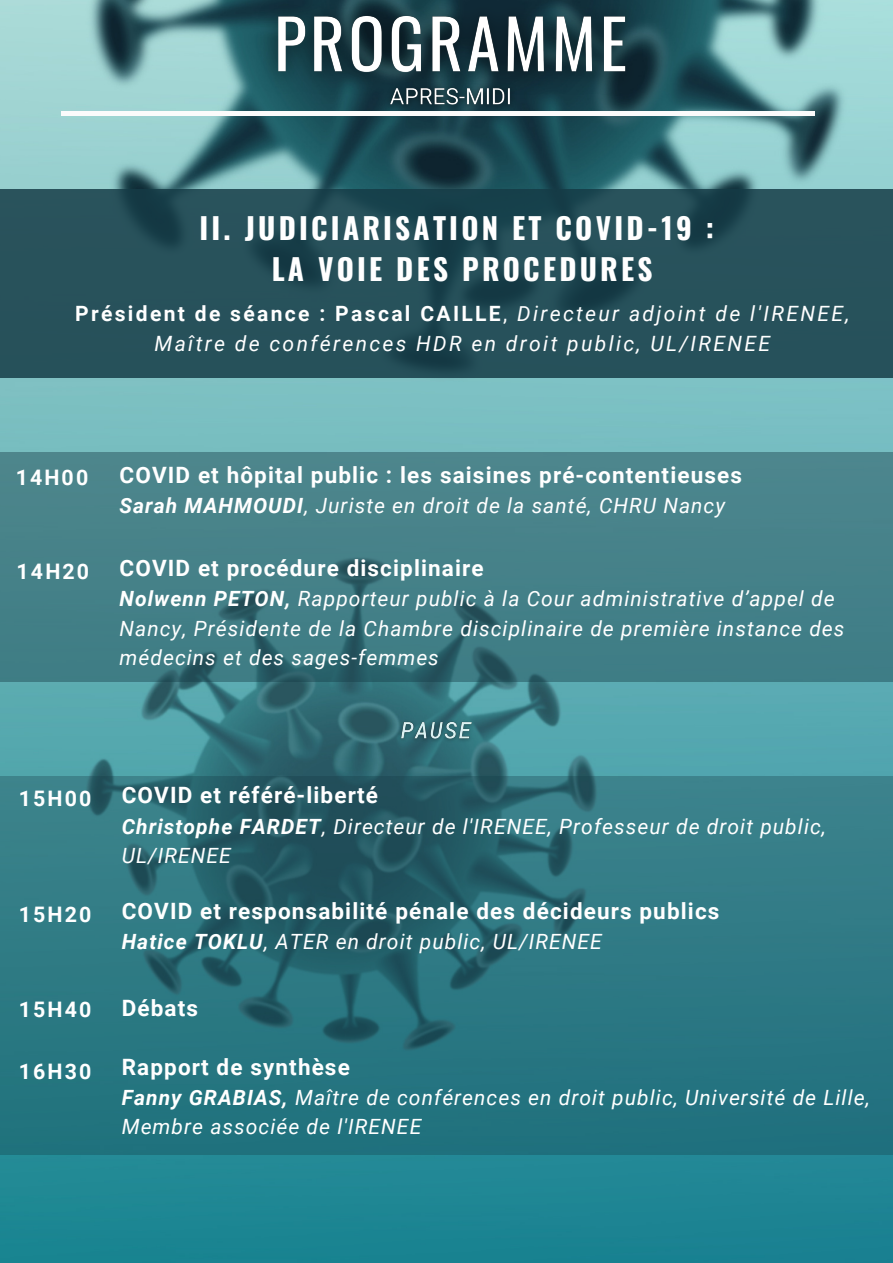
<style>
.page{position:relative;width:893px;height:1263px;background:#fff}
.page>*{position:absolute;margin:0;border:0;box-sizing:border-box;transform-origin:0 0}
.t1{font:700 29.33px "Oswald";letter-spacing:.11em;color:#fff}
.t2{font:700 22.5px "Roboto";letter-spacing:.05em;color:#fff}
.t3{font:700 21.38px "Roboto";letter-spacing:.1em;color:#fff}
.t4{font:italic 21.08px/29.2px "Roboto";letter-spacing:.11em;color:#fff;text-align:center}
.t5{font:italic 21px/29.2px "Roboto";letter-spacing:.05em;color:#fff}
.s1{font-weight:700;font-style:normal}
.s2{font-style:normal}
.s3{font-weight:700}
</style>
<div class="page">
<img style="left:0;top:0;width:893px;height:1263px">
<div style="left:0;top:452px;width:893px;height:229px;background:#468189"></div>
<svg style="left:0;top:776px;width:893px;height:379px;background:#2a717c"></svg>
<svg style="left:0;top:189px;width:893px;height:188px;background:#244e57"></svg>
<img style="left:394px;top:710px;width:84px;height:41px">
<img style="left:246px;top:0;width:413px;height:122px">
<img style="left:380px;top:75px;width:141px;height:46px">
<div style="left:61px;top:111px;width:754px;height:5px;background:#fbfbfb"></div>
<p class="t1" style="left:199px;top:205px;width:516px">II. JUDICIARISATION ET COVID-19 :</p>
<p class="t1" style="left:272px;top:246px;width:382px">LA VOIE DES PROCEDURES</p>
<p class="t4" style="left:75px;top:300px;width:776px"><span class="s1">Président de séance : Pascal CAILLE</span><span class="s2">,</span> Directeur adjoint de l'IRENEE,<br>Maître de conférences HDR en droit public, UL/IRENEE</p>
<p class="t3" style="left:16px;top:465px;width:74px">14H00</p>
<p class="t2" style="left:119px;top:462px;width:624px">COVID et hôpital public : les saisines pré-contentieuses</p>
<p class="t5" style="left:119px;top:491px;width:607px"><span class="s3">Sarah MAHMOUDI</span>, Juriste en droit de la santé, CHRU Nancy</p>
<p class="t3" style="left:17px;top:559px;width:74px">14H20</p>
<p class="t2" style="left:119px;top:555px;width:366px">COVID et procédure disciplinaire</p>
<p class="t5" style="left:119px;top:584px;width:726px"><span class="s3">Nolwenn PETON,</span> Rapporteur public à la Cour administrative d’appel de<br>Nancy, Présidente de la Chambre disciplinaire de première instance des médecins et des sages-femmes</p>
<p class="t3" style="left:19px;top:786px;width:74px">15H00</p>
<p class="t3" style="left:19px;top:902px;width:74px">15H20</p>
<p class="t2" style="left:122px;top:782px;width:258px">COVID et référé-liberté</p>
<p class="t5" style="left:122px;top:812px;width:705px"><span class="s3">Christophe FARDET</span>, Directeur de l'IRENEE, Professeur de droit public,<br>UL/IRENEE</p>
<p class="t2" style="left:122px;top:898px;width:599px">COVID et responsabilité pénale des décideurs publics</p>
<p class="t5" style="left:122px;top:928px;width:482px"><span class="s3">Hatice TOKLU</span>, ATER en droit public, UL/IRENEE</p>
<p class="t3" style="left:19px;top:998px;width:74px">15H40</p>
<p class="t2" style="left:122px;top:995px;width:78px">Débats</p>
<p class="t3" style="left:19px;top:1059px;width:74px">16H30</p>
<p class="t2" style="left:122px;top:1054px;width:230px">Rapport de synthèse</p>
<p class="t5" style="left:122px;top:1083px;width:749px"><span class="s3">Fanny GRABIAS,</span> Maître de conférences en droit public, Université de Lille,<br>Membre associée de l'IRENEE</p>
</div>
